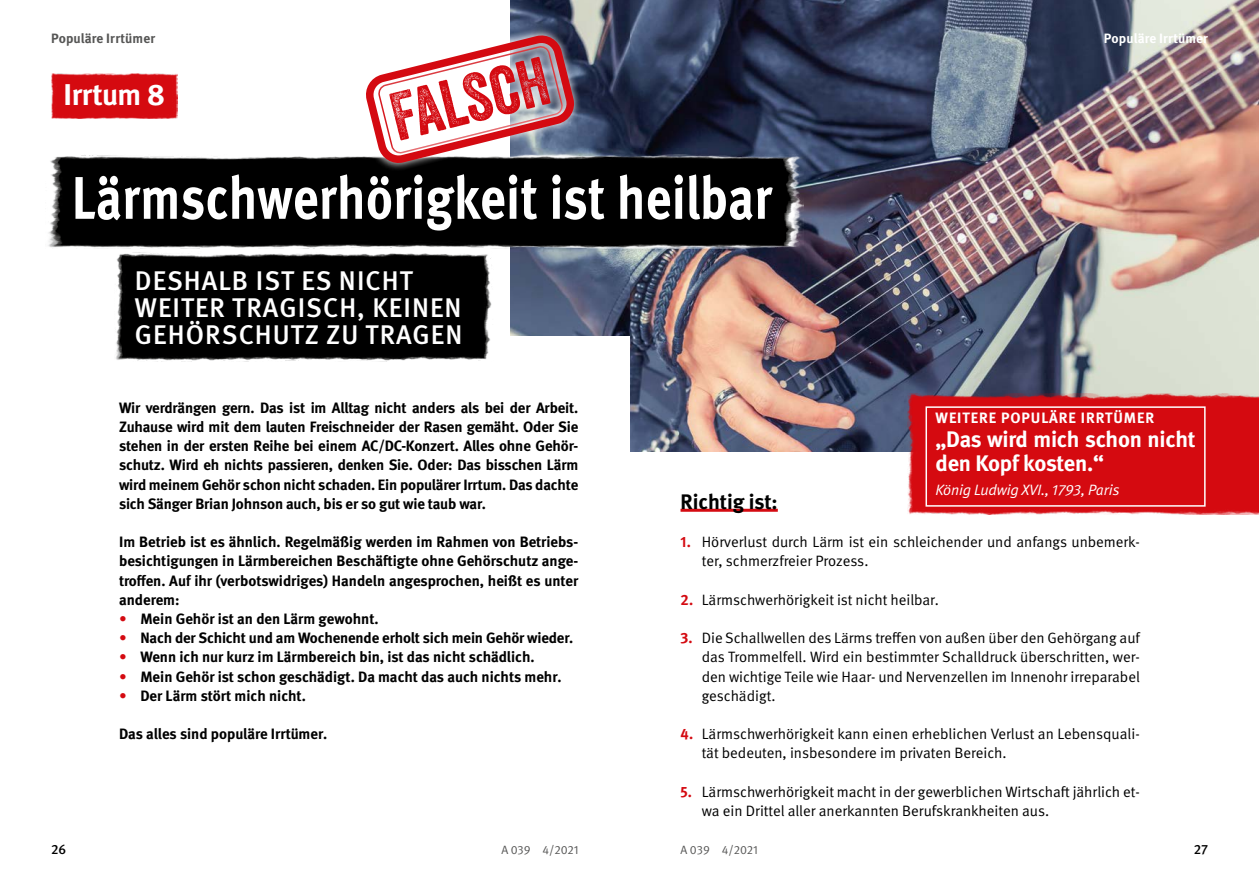
<style>
.page{position:relative;width:1259px;height:893px;background:#fff}
.page>*{position:absolute;margin:0;border:0;box-sizing:border-box;transform-origin:0 0}
.Inhalt_Fliesstext_P{font:66.15px "Veneer Two";color:#d40a11}
._01_Überschriften_Headline_20_pt_weiss_H1{font:700 60px "DGUV Meta";letter-spacing:.01em;color:#fff;scale:.84 1}
._01_Überschriften_Headline_20_pt_weiss_H1-2{font:700 30px "DGUV Meta";letter-spacing:-.01em;color:#fff}
._01_Überschriften_Überschrift_2_H1{font:500 27px "DGUV Meta";letter-spacing:.04em;color:#fff}
.Inhalt_Fliesstext_P-2{font:700 22.5px/24px "DGUV Meta";letter-spacing:-.01em;color:#fff}
._01_Überschriften_Richtig_ist_H3{font:700 21px "DGUV Meta";color:#000}
.Inhalt_Fliesstext_P-3{font:700 15px/19.2px "DGUV Meta";letter-spacing:-.005em;color:#000;text-align:justify}
.t1{font:15px/19.2px "DGUV Meta";color:#000}
.Inhalt_Fliesstext_P-4{font:italic 15px "DGUV Meta";letter-spacing:-.01em;color:#fff}
._01_Überschriften_Weitere_populaere_Irrtu{font:700 15px "DGUV Meta";letter-spacing:.06em;color:#fff}
.t2{font:700 13.5px "DGUV Meta";letter-spacing:.005em;color:#565655}
.t3{font:700 13.5px "DGUV Meta";letter-spacing:.005em;color:#fff}
.t4{font:500 13.5px "DGUV Meta";color:#000}
.t5{font:12px "DGUV Meta";color:#565655}
.s1{font-weight:400;color:#d40a11}
.s2{font-weight:700;color:#d40a11}
</style>
<div class="page">
<img style="left:510px;top:0;width:749px;height:451px">
<img style="left:48px;top:154px;width:756px;height:95px">
<img style="left:51px;top:74px;width:126px;height:44px">
<hr style="left:680px;top:509px;width:98px;height:3px;background:#d40a11">
<div style="left:477px;top:336px;width:152px;height:134px;background:#fff"></div>
<img style="left:116px;top:252px;width:376px;height:109px">
<img style="left:907px;top:394px;width:352px;height:120px">
<div style="left:925px;top:406px;width:280px;height:101px;border:2px solid #fff"></div>
<svg style="left:350px;top:20px;width:240px;height:159px"></svg>
<p class="t2" style="left:51px;top:31px;width:105px">Populäre Irrtümer</p>
<h1 class="_01_Überschriften_Headline_20_pt_weiss_H1-2" style="left:63px;top:77px;width:103px">Irrtum 8</h1>
<p class="Inhalt_Fliesstext_P" style="left:382px;top:79px;width:162px;rotate:-14deg">Falsch</p>
<h1 class="_01_Überschriften_Headline_20_pt_weiss_H1" style="left:72px;top:162px;width:835px">Lärmschwerhörigkeit ist heilbar</h1>
<h1 class="_01_Überschriften_Überschrift_2_H1" style="left:135px;top:265px;width:279px">DESHALB IST ES NICHT</h1>
<h1 class="_01_Überschriften_Überschrift_2_H1" style="left:135px;top:292px;width:328px">WEITER TRAGISCH, KEINEN</h1>
<h1 class="_01_Überschriften_Überschrift_2_H1" style="left:135px;top:319px;width:329px">GEHÖRSCHUTZ ZU TRAGEN</h1>
<p class="t3" style="left:1104px;top:31px;width:105px">Populäre Irrtümer</p>
<p class="Inhalt_Fliesstext_P-3" style="left:119px;top:398px;width:461px">Wir verdrängen gern. Das ist im Alltag nicht anders als bei der Arbeit.<br>Zuhause wird mit dem lauten Freischneider der Rasen gemäht. Oder Sie stehen in der ersten Reihe bei einem AC/DC-Konzert. Alles ohne Gehör&shy;schutz. Wird eh nichts passieren, denken Sie. Oder: Das bisschen Lärm wird meinem Gehör schon nicht schaden. Ein populärer Irrtum. Das dachte sich Sänger Brian Johnson auch, bis er so gut wie taub war.</p>
<p class="Inhalt_Fliesstext_P-3" style="left:119px;top:533px;width:461px">Im Betrieb ist es ähnlich. Regelmäßig werden im Rahmen von Betriebs&shy;besichtigungen in Lärmbereichen Beschäftigte ohne Gehörschutz ange&shy;troffen. Auf ihr (verbotswidriges) Handeln angesprochen, heißt es unter anderem:</p>
<p class="Inhalt_Fliesstext_P-3" style="left:119px;top:610px;width:261px"><span class="s1">•</span> Mein Gehör ist an den Lärm gewohnt.</p>
<p class="Inhalt_Fliesstext_P-3" style="left:119px;top:629px;width:456px"><span class="s1">•</span> Nach der Schicht und am Wochenende erholt sich mein Gehör wieder.</p>
<p class="Inhalt_Fliesstext_P-3" style="left:119px;top:648px;width:417px"><span class="s1">•</span> Wenn ich nur kurz im Lärmbereich bin, ist das nicht schädlich.</p>
<p class="Inhalt_Fliesstext_P-3" style="left:119px;top:667px;width:444px"><span class="s1">•</span> Mein Gehör ist schon geschädigt. Da macht das auch nichts mehr.</p>
<p class="Inhalt_Fliesstext_P-3" style="left:119px;top:686px;width:188px"><span class="s1">•</span> Der Lärm stört mich nicht.</p>
<p class="Inhalt_Fliesstext_P-3" style="left:119px;top:725px;width:210px">Das alles sind populäre Irrtümer.</p>
<p class="_01_Überschriften_Weitere_populaere_Irrtu" style="left:935px;top:409px;width:220px">WEITERE POPULÄRE IRRTÜMER</p>
<p class="Inhalt_Fliesstext_P-2" style="left:935px;top:428px;width:261px">„Das wird mich schon nicht den Kopf kosten.“</p>
<p class="Inhalt_Fliesstext_P-4" style="left:935px;top:481px;width:185px">König Ludwig XVI., 1793, Paris</p>
<h2 class="_01_Überschriften_Richtig_ist_H3" style="left:680px;top:489px;width:99px">Richtig ist:</h2>
<p class="t1" style="left:702px;top:533px;width:439px;text-indent:-21px"><span class="s2">1.</span> Hörverlust durch Lärm ist ein schleichender und anfangs unbemerk&shy;ter, schmerzfreier Prozess.</p>
<p class="t1" style="left:680px;top:590px;width:260px"><span class="s2">2.</span> Lärmschwerhörigkeit ist nicht heilbar.</p>
<p class="t1" style="left:702px;top:629px;width:440px;text-align:justify;text-indent:-21px"><span class="s2">3.</span> Die Schallwellen des Lärms treffen von außen über den Gehörgang auf das Trommelfell. Wird ein bestimmter Schalldruck überschritten, wer&shy;den wichtige Teile wie Haar- und Nervenzellen im Innenohr irreparabel geschädigt.</p>
<p class="t1" style="left:702px;top:725px;width:439px;text-indent:-21px"><span class="s2">4.</span> Lärmschwerhörigkeit kann einen erheblichen Verlust an Lebensquali&shy;tät bedeuten, insbesondere im privaten Bereich.</p>
<p class="t1" style="left:702px;top:782px;width:439px;text-indent:-21px"><span class="s2">5.</span> Lärmschwerhörigkeit macht in der gewerblichen Wirtschaft jährlich et&shy;wa ein Drittel aller anerkannten Berufskrankheiten aus.</p>
<p class="t4" style="left:51px;top:842px;width:17px">26</p>
<p class="t4" style="left:1193px;top:842px;width:16px">27</p>
<p class="t5" style="left:501px;top:843px;width:79px">A 039 4/2021</p>
<p class="t5" style="left:680px;top:843px;width:79px">A 039 4/2021</p>
</div>
